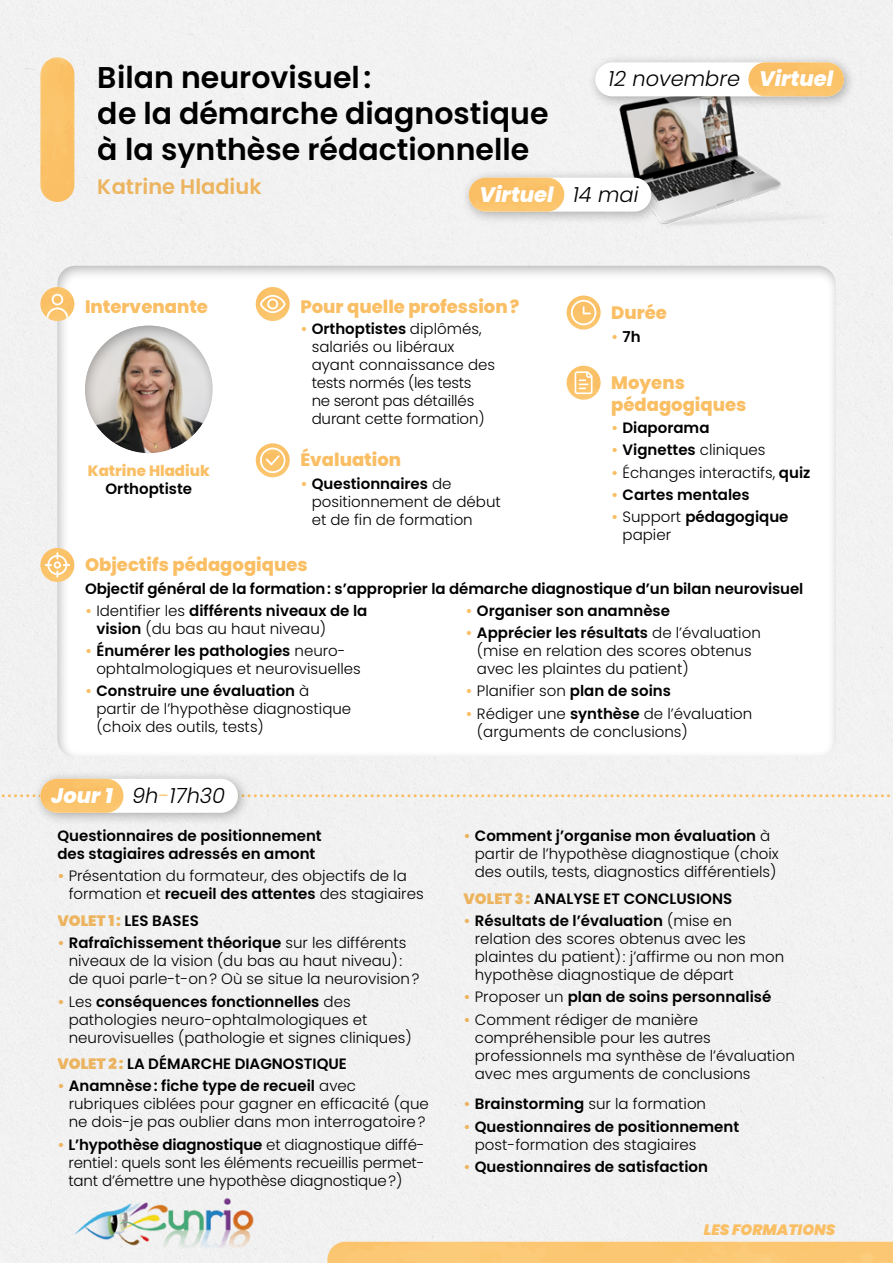
<style>
.page{position:relative;width:893px;height:1263px;background:#fff}
.page>*{position:absolute;margin:0;border:0;box-sizing:border-box;transform-origin:0 0}
.t1{font:600 30px/36px "Poppins";color:#000}
.t2{font:italic 300 21px "Poppins";color:#000}
.t3{font:italic 800 21px "Poppins";color:#fff}
.t4{font:600 21px "Poppins";color:#fabf65}
.t5{font:800 18px/21.6px "Poppins";color:#fabf65}
.t6{font:300 15px/18px "Poppins";color:#000}
.t7{font:600 15px/18px "Poppins";color:#000}
.t8{font:800 15px "Poppins";color:#fabf65}
.t9{font:italic 900 15px "Poppins";color:#fabf65}
.s1{font-weight:600;color:#fabf65}
.s2{font-weight:600}
.s3{color:#fabf65}
.s4{font-weight:300}
.s5{font-weight:900;color:#fabf65}
</style>
<div class="page">
<div style="left:44px;top:255px;width:806px;height:503px;background:#000;opacity:.3"></div>
<img style="left:612px;top:110px;width:233px;height:127px">
<svg style="left:0;top:794px;width:893px;height:3px"></svg>
<div style="left:40px;top:57px;width:34px;height:145px;background:#fbc267;border-radius:17px"></div>
<div style="left:32px;top:770px;width:219px;height:56px;background:#000;opacity:.3"></div>
<div style="left:40px;top:779px;width:198px;height:34px;background:#fff;border-radius:17px"></div>
<img style="left:40px;top:779px;width:84px;height:34px;border-radius:17px">
<img style="left:40px;top:287px;width:34px;height:34px;border-radius:17px">
<svg style="left:47px;top:294px;width:21px;height:25px"></svg>
<div style="left:327px;top:1242px;width:566px;height:21px;background:#fcc773"></div>
<img style="left:256px;top:287px;width:34px;height:34px;border-radius:17px">
<svg style="left:260px;top:295px;width:25px;height:18px"></svg>
<img style="left:567px;top:296px;width:34px;height:34px;border-radius:17px">
<svg style="left:571px;top:300px;width:25px;height:25px"></svg>
<img style="left:40px;top:548px;width:34px;height:34px;border-radius:17px">
<svg style="left:45px;top:552px;width:25px;height:26px"></svg>
<img style="left:567px;top:366px;width:34px;height:34px;border-radius:17px">
<svg style="left:575px;top:371px;width:17px;height:23px"></svg>
<img style="left:256px;top:443px;width:34px;height:34px;border-radius:17px">
<svg style="left:260px;top:448px;width:25px;height:25px"></svg>
<div style="left:460px;top:169px;width:204px;height:56px;background:#000;opacity:.3"></div>
<div style="left:469px;top:178px;width:182px;height:34px;background:#fff;border-radius:17px"></div>
<img style="left:469px;top:178px;width:95px;height:34px;border-radius:17px">
<div style="left:587px;top:54px;width:270px;height:56px;background:#000;opacity:.3"></div>
<div style="left:595px;top:62px;width:249px;height:34px;background:#fff;border-radius:17px"></div>
<img style="left:748px;top:62px;width:96px;height:34px;border-radius:17px">
<div style="left:72px;top:315px;width:154px;height:139px;background:#000;opacity:.3"></div>
<img style="left:61px;top:1195px;width:206px;height:57px">
<h1 class="t1" style="left:98px;top:59px;width:452px">Bilan neurovisuel:<br>de la démarche diagnostique à la synthèse rédactionnelle</h1>
<h2 class="t4" style="left:98px;top:174px;width:165px">Katrine Hladiuk</h2>
<p class="t2" style="left:608px;top:67px;width:133px">12 novembre</p>
<p class="t3" style="left:759px;top:67px;width:76px">Virtuel</p>
<p class="t3" style="left:479px;top:182px;width:76px">Virtuel</p>
<p class="t2" style="left:573px;top:182px;width:67px">14 mai</p>
<p class="t5" style="left:85px;top:296px;width:124px">Intervenante</p>
<p class="t8" style="left:88px;top:462px;width:123px">Katrine Hladiuk</p>
<p class="t7" style="left:106px;top:480px;width:88px">Orthoptiste</p>
<p class="t5" style="left:300px;top:296px;width:221px">Pour quelle profession?</p>
<p class="t6" style="left:312px;top:320px;width:185px;text-indent:-11px"><span class="s1">•</span> <span class="s2">Orthoptistes</span> diplômés, salariés ou libéraux ayant connaissance des tests normés (les tests<br>ne seront pas détaillés durant cette formation)</p>
<p class="t5" style="left:300px;top:449px;width:102px">Évaluation</p>
<p class="t6" style="left:312px;top:474px;width:191px;text-indent:-11px"><span class="s1">•</span> <span class="s2">Questionnaires</span> de positionnement de début et de fin de formation</p>
<p class="t5" style="left:611px;top:302px;width:57px">Durée</p>
<p class="t7" style="left:611px;top:327px;width:31px"><span class="s3">•</span> 7h</p>
<p class="t5" style="left:611px;top:372px;width:137px">Moyens pédagogiques</p>
<p class="t7" style="left:611px;top:419px;width:100px"><span class="s3">•</span> Diaporama</p>
<p class="t7" style="left:611px;top:441px;width:156px"><span class="s3">•</span> Vignettes <span class="s4">cliniques</span></p>
<p class="t6" style="left:611px;top:463px;width:201px"><span class="s1">•</span> Échanges interactifs, <span class="s2">quiz</span></p>
<p class="t7" style="left:611px;top:486px;width:140px"><span class="s3">•</span> Cartes mentales</p>
<p class="t6" style="left:622px;top:508px;width:168px;text-indent:-11px"><span class="s1">•</span> Support <span class="s2">pédagogique </span>papier</p>
<p class="t5" style="left:85px;top:554px;width:224px">Objectifs pédagogiques</p>
<p class="t7" style="left:85px;top:579px;width:720px">Objectif général de la formation: s’approprier la démarche diagnostique d’un bilan neurovisuel</p>
<p class="t6" style="left:96px;top:602px;width:273px;text-indent:-11px"><span class="s1">•</span> Identifier les <span class="s2">différents niveaux de la vision</span> (du bas au haut niveau)</p>
<p class="t6" style="left:96px;top:642px;width:266px;text-indent:-11px"><span class="s1">•</span> <span class="s2">Énumérer les pathologies</span> neuro&shy;ophtalmologiques et neurovisuelles</p>
<p class="t6" style="left:96px;top:682px;width:256px;text-indent:-11px"><span class="s1">•</span> <span class="s2">Construire une évaluation</span> à partir de l’hypothèse diagnostique (choix des outils, tests)</p>
<p class="t7" style="left:466px;top:602px;width:206px"><span class="s3">•</span> Organiser son anamnèse</p>
<p class="t6" style="left:477px;top:624px;width:285px;text-indent:-11px"><span class="s1">•</span> <span class="s2">Apprécier les résultats</span> de l’évaluation (mise en relation des scores obtenus avec les plaintes du patient)</p>
<p class="t6" style="left:466px;top:682px;width:207px"><span class="s1">•</span> Planifier son <span class="s2">plan de soins</span></p>
<p class="t6" style="left:477px;top:704px;width:277px;text-indent:-11px"><span class="s1">•</span> Rédiger une <span class="s2">synthèse</span> de l’évaluation (arguments de conclusions)</p>
<p class="t3" style="left:51px;top:783px;width:63px">Jour 1</p>
<p class="t2" style="left:132px;top:783px;width:95px">9h<span class="s3">-</span>17h30</p>
<p class="t7" style="left:57px;top:827px;width:266px">Questionnaires de positionnement des stagiaires adressés en amont</p>
<p class="t6" style="left:69px;top:867px;width:356px;text-indent:-11px"><span class="s1">•</span> Présentation du formateur, des objectifs de la formation et <span class="s2">recueil des attentes</span> des stagiaires</p>
<p class="t7" style="left:57px;top:912px;width:143px"><span class="s5">VOLET 1:</span> LES BASES</p>
<p class="t6" style="left:69px;top:934px;width:352px;text-indent:-11px"><span class="s1">•</span> <span class="s2">Rafraîchissement théorique</span> sur les différents niveaux de la vision (du bas au haut niveau) : de quoi parle-t-on? Où se situe la neurovision?</p>
<p class="t6" style="left:69px;top:992px;width:345px;text-indent:-11px"><span class="s1">•</span> Les <span class="s2">conséquences fonctionnelles</span> des pathologies neuro-ophtalmologiques et neurovisuelles (pathologie et signes cliniques)</p>
<p class="t7" style="left:57px;top:1055px;width:291px"><span class="s5">VOLET 2:</span> LA DÉMARCHE DIAGNOSTIQUE</p>
<p class="t6" style="left:69px;top:1077px;width:362px;text-indent:-11px"><span class="s1">•</span> <span class="s2">Anamnèse: fiche type de recueil</span> avec rubriques ciblées pour gagner en efficacité (que ne dois-je pas oublier dans mon interrogatoire?</p>
<p class="t6" style="left:68px;top:1135px;width:358px;text-align:justify;text-indent:-11px"><span class="s1">•</span> <span class="s2">L’hypothèse diagnostique</span> et diagnostique diffé&shy;rentiel: quels sont les éléments recueillis permet&shy;tant d’émettre une hypothèse diagnostique?)</p>
<p class="t6" style="left:475px;top:827px;width:306px;text-indent:-11px"><span class="s1">•</span> <span class="s2">Comment j’organise mon évaluation</span> à partir de l’hypothèse diagnostique (choix des outils, tests, diagnostics différentiels)</p>
<p class="t7" style="left:463px;top:889px;width:270px"><span class="s5">VOLET 3:</span> ANALYSE ET CONCLUSIONS</p>
<p class="t6" style="left:475px;top:912px;width:311px;text-indent:-11px"><span class="s1">•</span> <span class="s2">Résultats de l’évaluation</span> (mise en relation des scores obtenus avec les plaintes du patient) : j’affirme ou non mon hypothèse diagnostique de départ</p>
<p class="t7" style="left:463px;top:988px;width:309px"><span class="s3">•</span> <span class="s4">Proposer un</span> plan de soins personnalisé</p>
<p class="t6" style="left:475px;top:1010px;width:321px;text-indent:-11px"><span class="s1">•</span> Comment rédiger de manière compréhensible pour les autres professionnels ma synthèse de l’évaluation avec mes arguments de conclusions</p>
<p class="t6" style="left:463px;top:1095px;width:244px"><span class="s1">•</span> <span class="s2">Brainstorming</span> sur la formation</p>
<p class="t7" style="left:475px;top:1117px;width:266px;text-indent:-11px"><span class="s3">•</span> Questionnaires de positionnement <span class="s4">post-formation des stagiaires</span></p>
<p class="t7" style="left:463px;top:1157px;width:246px"><span class="s3">•</span> Questionnaires de satisfaction</p>
<p class="t9" style="left:704px;top:1221px;width:133px">LES FORMATIONS</p>
</div>
